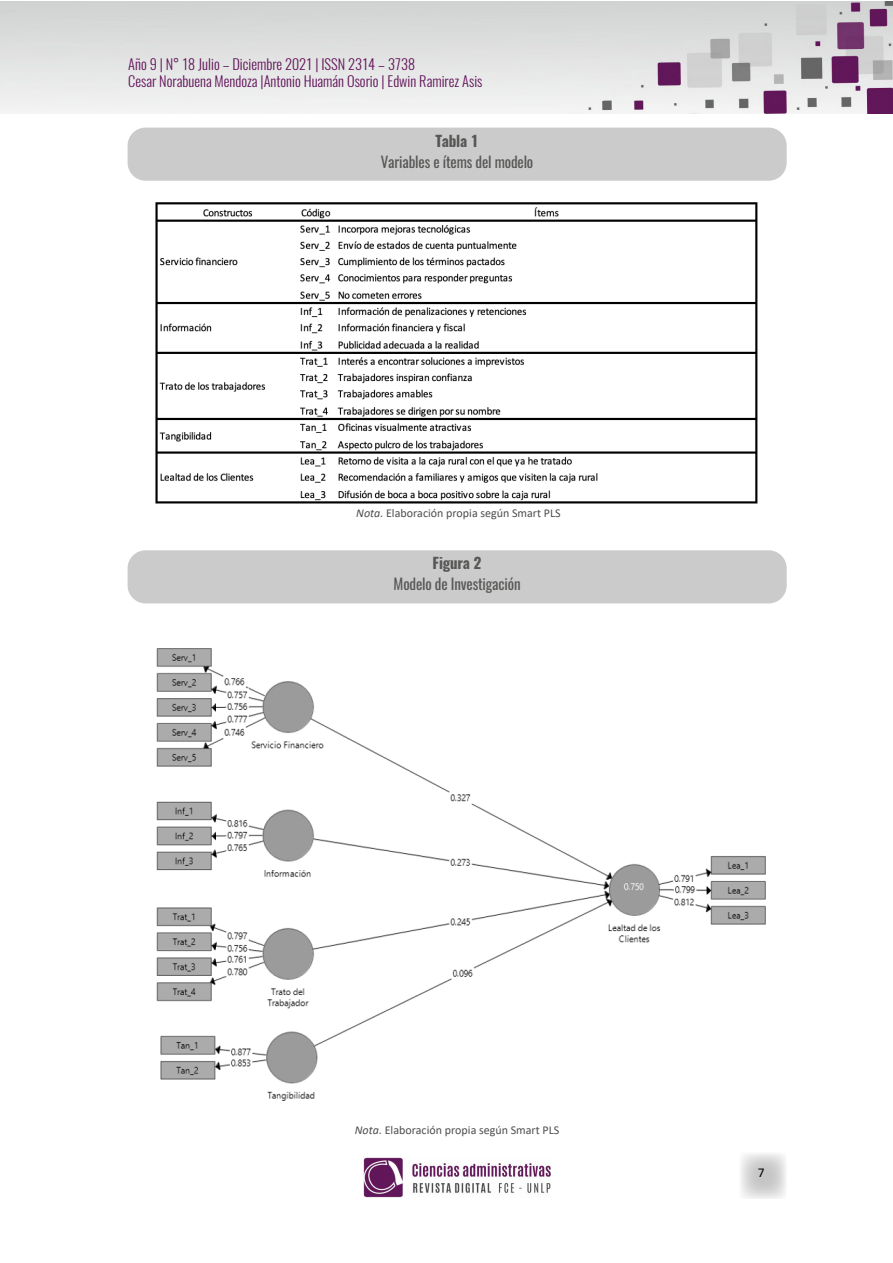
<style>
.page{position:relative;width:893px;height:1263px;background:#fff}
.page>*{position:absolute;margin:0;border:0;box-sizing:border-box;transform-origin:0 0}
.t1{font:15px "Oswald";letter-spacing:-.01em;color:#575756}
.t2{font:700 15px "Oswald";letter-spacing:-.01em;color:#575756}
.t3{font:300 14.4px/17.2px "Oswald";color:#61135a}
.t4{font:13.5px "Calibri";color:#000}
.t5{font:12px "Calibri";color:#4d4d4d}
.s1{font-style:italic}
</style>
<div class="page">
<svg style="left:741px;top:1153px;width:45px;height:46px"></svg>
<img style="left:0;top:1px;width:893px;height:112px">
<img style="left:363px;top:1157px;width:188px;height:41px">
<div style="left:128px;top:550px;width:659px;height:53px;background:#c6c6c6;border-radius:18px"></div>
<div style="left:128px;top:128px;width:659px;height:53px;background:#c6c6c6;border-radius:18px"></div>
<img style="left:155px;top:202px;width:603px;height:302px">
<img style="left:156px;top:648px;width:610px;height:453px">
<p class="t3" style="left:128px;top:53px;width:356px">Año 9 | N° 18 Julio – Diciembre 2021 | ISSN 2314 – 3738<br>Cesar Norabuena Mendoza |Antonio Huamán Osorio | Edwin Ramirez Asis</p>
<p class="t2" style="left:435px;top:133px;width:45px">Tabla 1</p>
<p class="t1" style="left:381px;top:148px;width:154px">Variables e ítems del modelo</p>
<p class="t5" style="left:356px;top:505px;width:206px"><span class="s1">Nota.</span> Elaboración propia según Smart PLS</p>
<p class="t2" style="left:433px;top:555px;width:50px">Figura 2</p>
<p class="t1" style="left:394px;top:571px;width:129px">Modelo de Investigación</p>
<p class="t5" style="left:355px;top:1121px;width:206px"><span class="s1">Nota</span>. Elaboración propia según Smart PLS</p>
<p class="t4" style="left:758px;top:1163px;width:8px">7</p>
</div>
